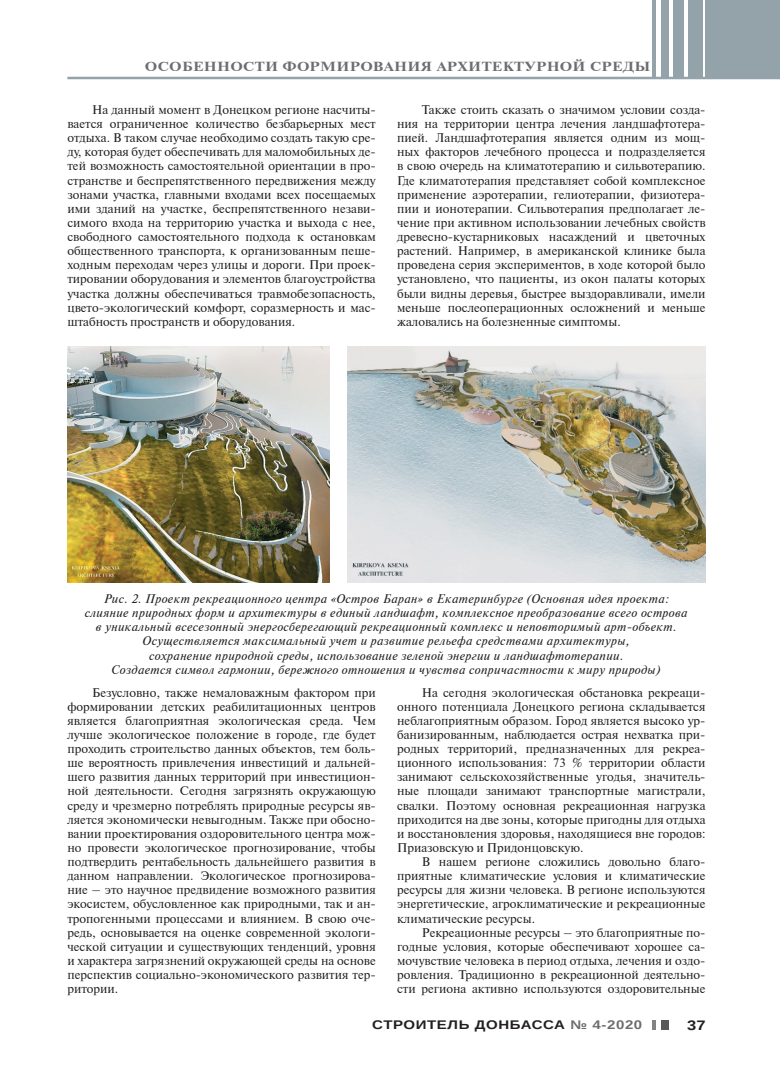
<style>
.page{position:relative;width:780px;height:1088px;background:#fff}
.page>*{position:absolute;margin:0;border:0;box-sizing:border-box;transform-origin:0 0}
.t1{font:700 13.75px "Arimo";color:#231f20;scale:1.2 1}
.колонтитул{font:700 13.12px "Newton C";letter-spacing:.03em;color:#6c6d70;scale:1.2 1}
.основной{font:12.5px/14.1px "Newton C";color:#231f20;text-align:justify}
.подпись_фото{font:italic 12.5px/14.1px "Newton C";letter-spacing:.03em;color:#231f20;text-align:center}
.t2{font:700 12.5px "Arimo";letter-spacing:.04em;color:#231f20;scale:1.2 1}
.s1{color:#6c6d70}
</style>
<div class="page">
<div style="left:705px;top:0;width:75px;height:78px;background:#94a2aa"></div>
<div style="left:688px;top:0;width:14px;height:78px;background:#94a2aa"></div>
<div style="left:673px;top:0;width:10px;height:78px;background:#94a2aa"></div>
<div style="left:661px;top:0;width:7px;height:78px;background:#94a2aa"></div>
<hr style="left:652px;top:0;width:4px;height:78px;background:#94a2aa">
<div style="left:661px;top:1020px;width:7px;height:9px;background:#57585a"></div>
<svg style="left:652px;top:1020px;width:4px;height:9px"></svg>
<hr style="left:67px;top:77px;width:713px;height:2px;background:#94a2aa">
<img style="left:67px;top:346px;width:263px;height:236px">
<img style="left:347px;top:346px;width:358px;height:236px">
<p class="колонтитул" style="left:145px;top:59px;width:423px">ОСОБЕННОСТИ ФОРМИРОВАНИЯ АРХИТЕКТУРНОЙ СРЕДЫ</p>
<p class="основной" style="left:67px;top:103px;width:310px;text-indent:25px">На данный момент в Донецком регионе насчиты&shy;вается ограниченное количество безбарьерных мест отдыха. В таком случае необходимо создать такую сре&shy;ду, которая будет обеспечивать для маломобильных де&shy;тей возможность самостоятельной ориентации в про&shy;странстве и беспрепятственного передвижения между зонами участка, главными входами всех посещаемых ими зданий на участке, беспрепятственного незави&shy;симого входа на территорию участка и выхода с нее, свободного самостоятельного подхода к остановкам общественного транспорта, к организованным пеше&shy;ходным переходам через улицы и дороги. При проек&shy;тировании оборудования и элементов благоустройства участка должны обеспечиваться травмобезопасность, цвето-экологический комфорт, соразмерность и мас&shy;штабность пространств и оборудования.</p>
<p class="основной" style="left:397px;top:103px;width:310px;text-indent:25px">Также стоить сказать о значимом условии созда&shy;ния на территории центра лечения ландшафтотера&shy;пией. Ландшафтотерапия является одним из мощ&shy;ных факторов лечебного процесса и подразделяется в свою очередь на климатотерапию и сильвотерапию.<br>Где климатотерапия представляет собой комплексное применение аэротерапии, гелиотерапии, физиотера&shy;пии и ионотерапии. Сильвотерапия предполагает ле&shy;чение при активном использовании лечебных свойств древесно-кустарниковых насаждений и цветочных растений. Например, в американской клинике была проведена серия экспериментов, в ходе которой было установлено, что пациенты, из окон палаты которых были видны деревья, быстрее выздоравливали, имели меньше послеоперационных осложнений и меньше жаловались на болезненные симптомы.</p>
<p class="подпись_фото" style="left:85px;top:592px;width:604px">Рис. 2. Проект рекреационного центра «Остров Баран» в Екатеринбурге (Основная идея проекта: слияние природных форм и архитектуры в единый ландшафт, комплексное преобразование всего острова в уникальный всесезонный энергосберегающий рекреационный комплекс и неповторимый арт-объект.<br>Осуществляется максимальный учет и развитие рельефа средствами архитектуры,<br>сохранение природной среды, использование зеленой энергии и ландшафтотерапии.<br>Создается символ гармонии, бережного отношения и чувства сопричастности к миру природы)</p>
<p class="основной" style="left:397px;top:685px;width:310px;text-align:left;text-indent:25px">На сегодня экологическая обстановка рекреаци&shy;онного потенциала Донецкого региона складывается неблагоприятным образом. Город является высоко ур&shy;банизированным, наблюдается острая нехватка при&shy;родных территорий, предназначенных для рекреа&shy;ционного использования: 73 % территории области занимают сельскохозяйственные угодья, значитель&shy;ные площади занимают транспортные магистрали, свалки. Поэтому основная рекреационная нагрузка приходится на две зоны, которые пригодны для отдыха и восстановления здоровья, находящиеся вне городов:<br>Приазовскую и Придонцовскую.</p>
<p class="основной" style="left:397px;top:855px;width:310px;text-indent:25px">В нашем регионе сложились довольно благо&shy;приятные климатические условия и климатические ресурсы для жизни человека. В регионе используются энергетические, агроклиматические и рекреационные климатические ресурсы.</p>
<p class="основной" style="left:397px;top:925px;width:310px;text-indent:25px">Рекреационные ресурсы – это благоприятные по&shy;годные условия, которые обеспечивают хорошее са&shy;мочувствие человека в период отдыха, лечения и оздо&shy;ровления. Традиционно в рекреационной деятельно&shy;сти региона активно используются оздоровительные</p>
<p class="основной" style="left:67px;top:685px;width:310px;text-indent:25px">Безусловно, также немаловажным фактором при формировании детских реабилитационных центров является благоприятная экологическая среда. Чем лучше экологическое положение в городе, где будет проходить строительство данных объектов, тем боль&shy;ше вероятность привлечения инвестиций и дальней&shy;шего развития данных территорий при инвестицион&shy;ной деятельности. Сегодня загрязнять окружающую среду и чрезмерно потреблять природные ресурсы яв&shy;ляется экономически невыгодным. Также при обосно&shy;вании проектирования оздоровительного центра мож&shy;но провести экологическое прогнозирование, чтобы подтвердить рентабельность дальнейшего развития в данном направлении. Экологическое прогнозирова&shy;ние – это научное предвидение возможного развития экосистем, обусловленное как природными, так и ан&shy;тропогенными процессами и влиянием. В свою оче&shy;редь, основывается на оценке современной экологи&shy;ческой ситуации и существующих тенденций, уровня и характера загрязнений окружающей среды на основе перспектив социально-экономического развития тер&shy;ритории.</p>
<p class="t2" style="left:372px;top:1016px;width:226px">СТРОИТЕЛЬ ДОНБАССА <span class="s1">№ 4-2020</span></p>
<p class="t1" style="left:687px;top:1016px;width:17px">37</p>
</div>
